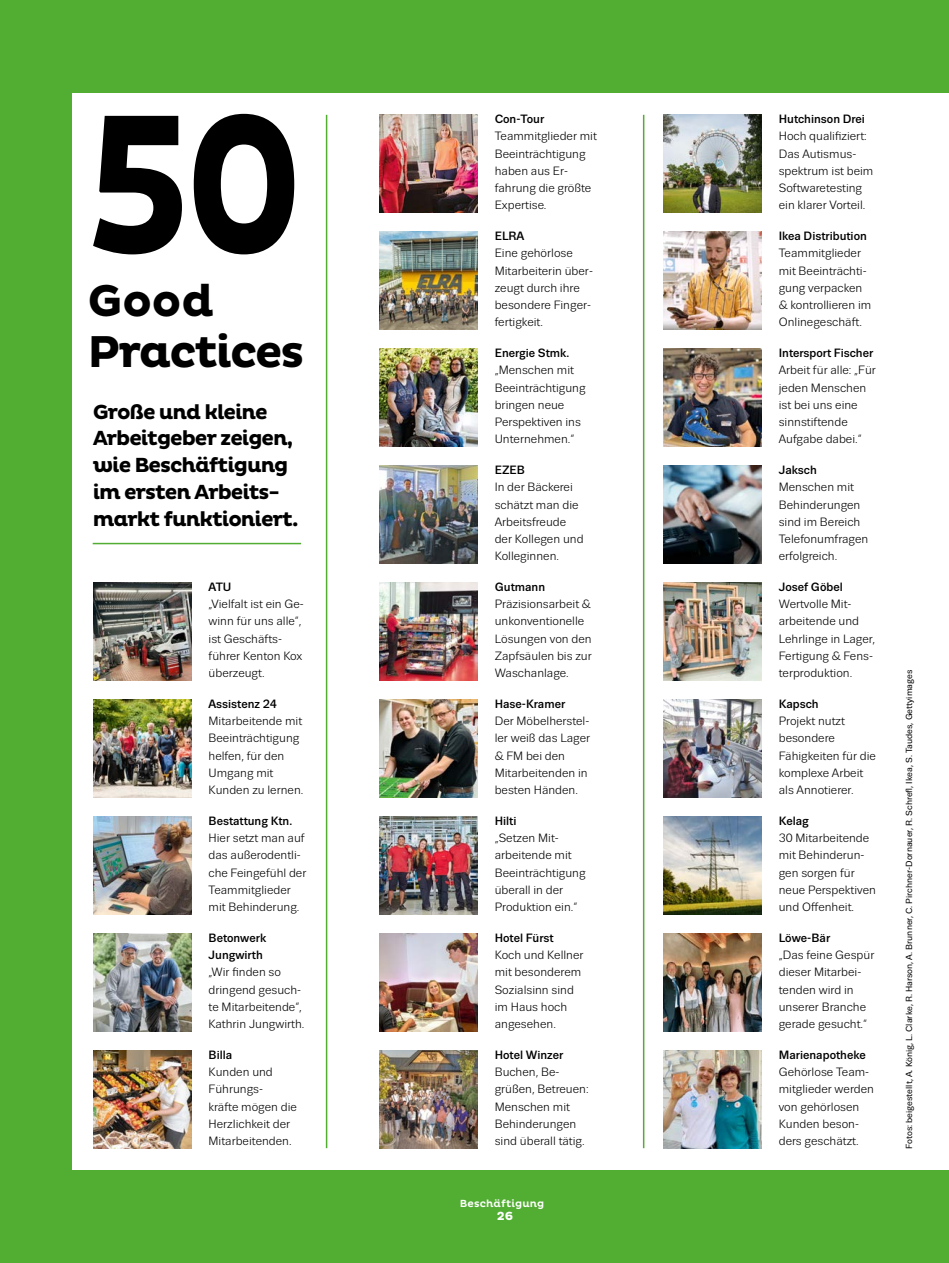
<style>
.page{position:relative;width:949px;height:1263px;background:#fff}
.page>*{position:absolute;margin:0;border:0;box-sizing:border-box;transform-origin:0 0}
.t1{font:700 200.85px "Pluto";color:#000;scale:.83 1}
.t2{font:700 45.45px/50.8px "Pluto";letter-spacing:-.05em;color:#000}
.t3{font:700 20.85px/26.7px "Pluto";letter-spacing:-.05em;color:#000}
.Bildtext{font:12px/17.2px "Trivia Sans";color:#000}
.t4{font:500 12px/17.2px "Trivia Sans";color:#000}
.t5{font:700 12px "Pluto";color:#fff}
.t6{font:500 10.5px "Pluto";letter-spacing:.01em;color:#fff}
.t7{font:8.85px "Trivia Sans";color:#000}
</style>
<div class="page">
<div style="left:0;top:0;width:948px;height:1263px;background:#52ae32"></div>
<div style="left:72px;top:94px;width:876px;height:1076px;background:#fff"></div>
<img style="left:94px;top:583px;width:97px;height:97px">
<img style="left:94px;top:699px;width:97px;height:98px">
<img style="left:94px;top:816px;width:97px;height:98px">
<img style="left:94px;top:933px;width:97px;height:98px">
<img style="left:94px;top:1050px;width:97px;height:98px">
<img style="left:379px;top:115px;width:98px;height:98px">
<img style="left:379px;top:933px;width:98px;height:98px">
<img style="left:663px;top:115px;width:98px;height:98px">
<img style="left:663px;top:232px;width:98px;height:98px">
<img style="left:663px;top:349px;width:98px;height:97px">
<img style="left:663px;top:466px;width:98px;height:97px">
<img style="left:663px;top:583px;width:98px;height:97px">
<img style="left:663px;top:699px;width:98px;height:98px">
<img style="left:663px;top:816px;width:98px;height:98px">
<img style="left:663px;top:1050px;width:98px;height:98px">
<img style="left:663px;top:933px;width:98px;height:98px">
<hr style="left:326px;top:115px;width:1px;height:1033px;background:#52ae32">
<hr style="left:642px;top:115px;width:2px;height:1033px;background:#52ae32">
<img style="left:379px;top:232px;width:98px;height:98px">
<img style="left:379px;top:349px;width:98px;height:97px">
<img style="left:379px;top:466px;width:98px;height:97px">
<img style="left:379px;top:583px;width:98px;height:97px">
<img style="left:379px;top:699px;width:98px;height:98px">
<img style="left:379px;top:816px;width:98px;height:98px">
<hr style="left:93px;top:543px;width:208px;height:1px;background:#52ae32">
<img style="left:379px;top:1050px;width:98px;height:98px">
<h1 class="t1" style="left:85px;top:70px;width:265px">50</h1>
<h1 class="t2" style="left:88px;top:276px;width:218px">Good<br>Practices</h1>
<p class="t3" style="left:93px;top:399px;width:207px">Große und kleine<br>Arbeitgeber zeigen, wie Beschäftigung im ersten Arbeits&shy;markt funktioniert.</p>
<h2 class="t4" style="left:208px;top:578px;width:24px">ATU</h2>
<p class="Bildtext" style="left:208px;top:596px;width:97px">„Vielfalt ist ein Ge&shy;winn für uns alle“, ist Geschäfts&shy;führer Kenton Kox überzeugt.</p>
<h2 class="t4" style="left:208px;top:695px;width:70px">Assistenz 24</h2>
<p class="Bildtext" style="left:208px;top:713px;width:96px">Mitarbeitende mit<br>Beeinträchtigung helfen, für den<br>Umgang mit<br>Kunden zu lernen.</p>
<h2 class="t4" style="left:208px;top:812px;width:85px">Bestattung Ktn.</h2>
<p class="Bildtext" style="left:208px;top:830px;width:99px">Hier setzt man auf das außerodentli&shy;che Feingefühl der<br>Teammitglieder mit Behinderung.</p>
<h2 class="t4" style="left:208px;top:929px;width:59px">Betonwerk<br>Jungwirth</h2>
<p class="Bildtext" style="left:208px;top:964px;width:97px">„Wir finden so dringend gesuch&shy;te Mitarbeitende“,<br>Kathrin Jungwirth.</p>
<h2 class="t4" style="left:208px;top:1046px;width:25px">Billa</h2>
<p class="Bildtext" style="left:208px;top:1063px;width:90px">Kunden und<br>Führungs-<br>kräfte mögen die<br>HerzIichkeit der<br>Mitarbeitenden.</p>
<h2 class="t4" style="left:494px;top:111px;width:51px">Con-Tour</h2>
<p class="Bildtext" style="left:494px;top:128px;width:104px">Teammitglieder mit<br>Beeinträchtigung haben aus Er&shy;fahrung die größte<br>Expertise.</p>
<h2 class="t4" style="left:494px;top:228px;width:31px">ELRA</h2>
<p class="Bildtext" style="left:494px;top:245px;width:100px">Eine gehörlose<br>Mitarbeiterin über&shy;zeugt durch ihre besondere Finger&shy;fertigkeit.</p>
<h2 class="t4" style="left:494px;top:345px;width:76px">Energie Stmk.</h2>
<p class="Bildtext" style="left:494px;top:362px;width:92px">„Menschen mit<br>Beeinträchtigung bringen neue<br>Perspektiven ins<br>Unternehmen.“</p>
<h2 class="t4" style="left:494px;top:462px;width:32px">EZEB</h2>
<p class="Bildtext" style="left:494px;top:479px;width:90px">In der Bäckerei schätzt man die<br>Arbeitsfreude der Kollegen und<br>Kolleginnen.</p>
<h2 class="t4" style="left:494px;top:578px;width:52px">Gutmann</h2>
<p class="Bildtext" style="left:494px;top:596px;width:98px">Präzisionsarbeit &amp; unkonventionelle<br>Lösungen von den<br>Zapfsäulen bis zur<br>Waschanlage.</p>
<h2 class="t4" style="left:494px;top:695px;width:72px">Hase-Kramer</h2>
<p class="Bildtext" style="left:494px;top:713px;width:97px">Der Möbelherstel&shy;ler weiß das Lager &amp; FM bei den<br>Mitarbeitenden in besten Händen.</p>
<h2 class="t4" style="left:494px;top:812px;width:23px">Hilti</h2>
<p class="Bildtext" style="left:494px;top:830px;width:92px">„Setzen Mit&shy;arbeitende mit<br>Beeinträchtigung überall in der<br>Produktion ein.“</p>
<h2 class="t4" style="left:494px;top:929px;width:60px">Hotel Fürst</h2>
<p class="Bildtext" style="left:494px;top:946px;width:90px">Koch und Kellner mit besonderem<br>Sozialsinn sind im Haus hoch angesehen.</p>
<h2 class="t4" style="left:494px;top:1046px;width:70px">Hotel Winzer</h2>
<p class="Bildtext" style="left:494px;top:1063px;width:95px">Buchen, Be&shy;grüßen, Betreuen:<br>Menschen mit<br>Behinderungen sind überall tätig.</p>
<p class="t6" style="left:460px;top:1197px;width:86px">Beschäftigung</p>
<p class="t5" style="left:497px;top:1209px;width:18px">26</p>
<h2 class="t4" style="left:778px;top:111px;width:88px">Hutchinson Drei</h2>
<p class="Bildtext" style="left:778px;top:128px;width:96px">Hoch qualifiziert:<br>Das Autismus&shy;spektrum ist beim<br>Softwaretesting ein klarer Vorteil.</p>
<h2 class="t4" style="left:778px;top:228px;width:90px">Ikea Distribution</h2>
<p class="Bildtext" style="left:778px;top:245px;width:94px">Teammitglieder mit Beeinträchti&shy;gung verpacken &amp; kontrollieren im<br>Onlinegeschäft.</p>
<h2 class="t4" style="left:778px;top:345px;width:96px">Intersport Fischer</h2>
<p class="Bildtext" style="left:778px;top:362px;width:99px">Arbeit für alle: „Für jeden Menschen ist bei uns eine sinnstiftende<br>Aufgabe dabei.“</p>
<h2 class="t4" style="left:778px;top:462px;width:40px">Jaksch</h2>
<p class="Bildtext" style="left:778px;top:479px;width:91px">Menschen mit<br>Behinderungen sind im Bereich<br>Telefonumfragen erfolgreich.</p>
<h2 class="t4" style="left:778px;top:578px;width:66px">Josef Göbel</h2>
<p class="Bildtext" style="left:778px;top:596px;width:98px">Wertvolle Mit&shy;arbeitende und<br>Lehrlinge in Lager,<br>Fertigung &amp; Fens&shy;terproduktion.</p>
<h2 class="t4" style="left:778px;top:695px;width:41px">Kapsch</h2>
<p class="Bildtext" style="left:778px;top:713px;width:99px">Projekt nutzt besondere<br>Fähigkeiten für die komplexe Arbeit als Annotierer.</p>
<h2 class="t4" style="left:778px;top:812px;width:32px">Kelag</h2>
<p class="Bildtext" style="left:778px;top:830px;width:99px">30 Mitarbeitende mit Behinderun&shy;gen sorgen für neue Perspektiven und Offenheit.</p>
<h2 class="t4" style="left:778px;top:929px;width:53px">Löwe-Bär</h2>
<p class="Bildtext" style="left:778px;top:946px;width:97px">„Das feine Gespür dieser Mitarbei&shy;tenden wird in unserer Branche gerade gesucht.“</p>
<h2 class="t4" style="left:778px;top:1046px;width:88px">Marienapotheke</h2>
<p class="Bildtext" style="left:778px;top:1063px;width:97px">Gehörlose Team&shy;mitglieder werden von gehörlosen<br>Kunden beson&shy;ders geschätzt.</p>
<p class="t7" style="left:904px;top:1149px;width:481px;rotate:-90deg">Fotos: beigestellt, A. König, L. Clarke, R. Harson, A. Brunner, C. Pirchner-Dornauer, R. Schrefl, Ikea, S. Taudes, Gettyimages</p>
</div>
